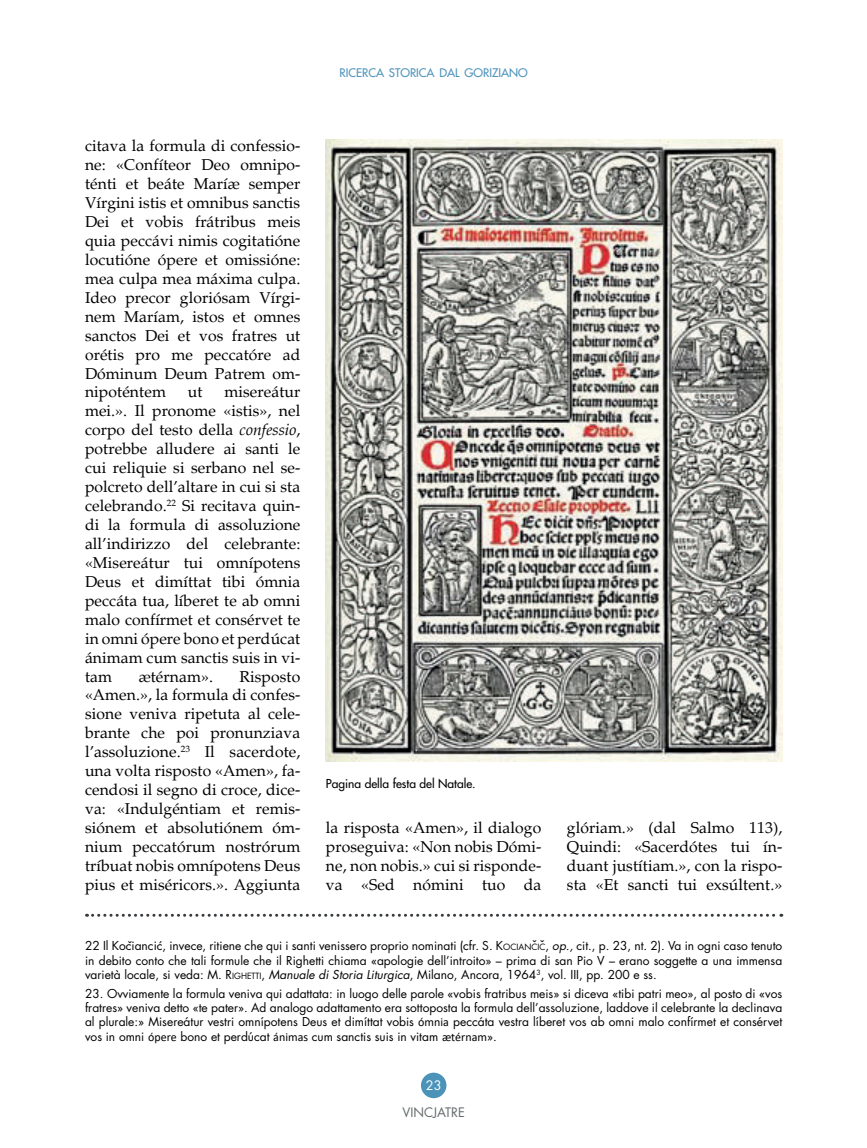
<style>
.page{position:relative;width:867px;height:1148px;background:#fff}
.page>*{position:absolute;margin:0;border:0;box-sizing:border-box;transform-origin:0 0}
.t1{font:15.75px/18.9px "Palatino";letter-spacing:.005em;color:#000001;text-align:justify}
.t2{font:12.75px "Futura";color:#646a6c}
.t3{font:12.75px "Futura";color:#fff}
.t4{font:12px/14.4px "Futura";color:#000001;text-align:justify}
.t5{font:12px "Futura";color:#000001}
.t6{font:11.55px "Futura";color:#4c93ba}
.s1{font-style:italic}
.s2{font-style:inherit}
.s3{font-size:8.4px}
.s4{font-family:"Calibri"}
</style>
<div class="page">
<div style="left:421px;top:1072px;width:25px;height:26px;background:#4c93ba;border-radius:50%"></div>
<svg style="left:87px;top:913px;width:695px;height:3px"></svg>
<img style="left:326px;top:140px;width:456px;height:621px">
<p class="t1" style="left:85px;top:137px;width:217px">citava la formula di confessio&shy;ne: «Confíteor Deo omnipo&shy;ténti et beáte Maríæ semper Vírgini istis et omnibus sanctis Dei et vobis frátribus meis quia peccávi nimis cogitatióne locutióne ópere et omissióne: mea culpa mea máxima culpa.<br>Ideo precor gloriósam Vírgi&shy;nem Maríam, istos et omnes sanctos Dei et vos fratres ut orétis pro me peccatóre ad Dóminum Deum Patrem om&shy;nipoténtem</p>
<p class="t1" style="left:85px;top:383px;width:217px;text-indent:139px">misereátur mei.». Il pronome «istis», nel corpo del testo della <span class="s1">confessio</span>, potrebbe alludere ai santi le cui reliquie si serbano nel se&shy;polcreto dell’altare in cui si sta celebrando.<sup>22</sup> Si recitava quin&shy;di la formula di assoluzione all’indirizzo del celebrante: «Misereátur tui omnípotens Deus et dimíttat tibi ómnia peccáta tua, líberet te ab omni malo confírmet et consérvet te in omni ópere bono et perdúcat ánimam cum sanctis suis in vi&shy;tam</p>
<p class="t1" style="left:188px;top:383px;width:16px">ut</p>
<p class="t1" style="left:85px;top:667px;width:217px;text-indent:155px">Risposto «Amen.», la formula di confes&shy;sione veniva ripetuta al cele&shy;brante che poi pronunziava l’assoluzione.<sup>23</sup> Il sacerdote, una volta risposto «Amen», fa&shy;cendosi il segno di croce, dice&shy;va: «Indulgéntiam et remis&shy;siónem et absolutiónem óm&shy;nium peccatórum nostrórum tríbuat nobis omnípotens Deus pius et miséricors.». Aggiunta</p>
<p class="t1" style="left:139px;top:667px;width:76px">ætérnam».</p>
<p class="t6" style="left:340px;top:68px;width:190px">RICERCA STORICA DAL GORIZIANO</p>
<p class="t5" style="left:326px;top:777px;width:151px">Pagina della festa del Natale.</p>
<p class="t1" style="left:326px;top:818px;width:217px">la risposta «Amen», il dialogo proseguiva: «Non nobis Dómi&shy;ne, non nobis.» cui si risponde&shy;va «Sed nómini tuo da</p>
<p class="t1" style="left:567px;top:818px;width:217px">glóriam.» (dal Salmo 113), Quindi: «Sacerdótes tui ín&shy;duant justítiam.», con la rispo&shy;sta «Et sancti tui exsúltent.»</p>
<p class="t4" style="left:85px;top:939px;width:699px">22 Il Kociancic, invece, ritiene che qui i santi venissero proprio nominati (cfr. <span class="s2">S. K</span><span class="s3">OCIANCIC</span>, <span class="s1">op.,</span> cit., p. 23, nt. 2). Va in ogni caso tenuto in debito conto che tali formule che il Righetti chiama «apologie dell’introito» – prima di san Pio V – erano soggette a una immensa varietà locale, si veda: <span class="s2">M. R</span><span class="s3">IGHETTI</span>, <span class="s1">Manuale di Storia Liturgica</span>, Milano, Ancora, 1964<sup>3</sup>, vol. III, pp. 200 e ss.</p>
<p class="t4" style="left:85px;top:987px;width:699px">23. Ovviamente la formula veniva qui adattata: in luogo delle parole «vobis fratribus meis» si diceva «tibi patri meo», al posto di «vos fratres» veniva detto «te pater». Ad analogo adattamento era sottoposta la formula dell’assoluzione, laddove il celebrante la declinava al plurale:» Misereátur vestri omnípotens Deus et dimíttat vobis <span class="s4">ómnia</span> peccáta vestra líberet vos ab omni malo confírmet et consérvet vos in omni <span class="s4">ópere</span> bono et perdúcat <span class="s4">ánimas</span> cum sanctis suis in vitam <span class="s4">ætérnam</span>».</p>
<p class="t4" style="left:127px;top:939px;width:7px">ˇ</p>
<p class="t4" style="left:159px;top:939px;width:6px">´</p>
<p class="t4" style="left:532px;top:938px;width:15px">ˇˇ</p>
<p class="t3" style="left:426px;top:1079px;width:17px">23</p>
<p class="t2" style="left:403px;top:1106px;width:64px">VINCJATRE</p>
</div>
